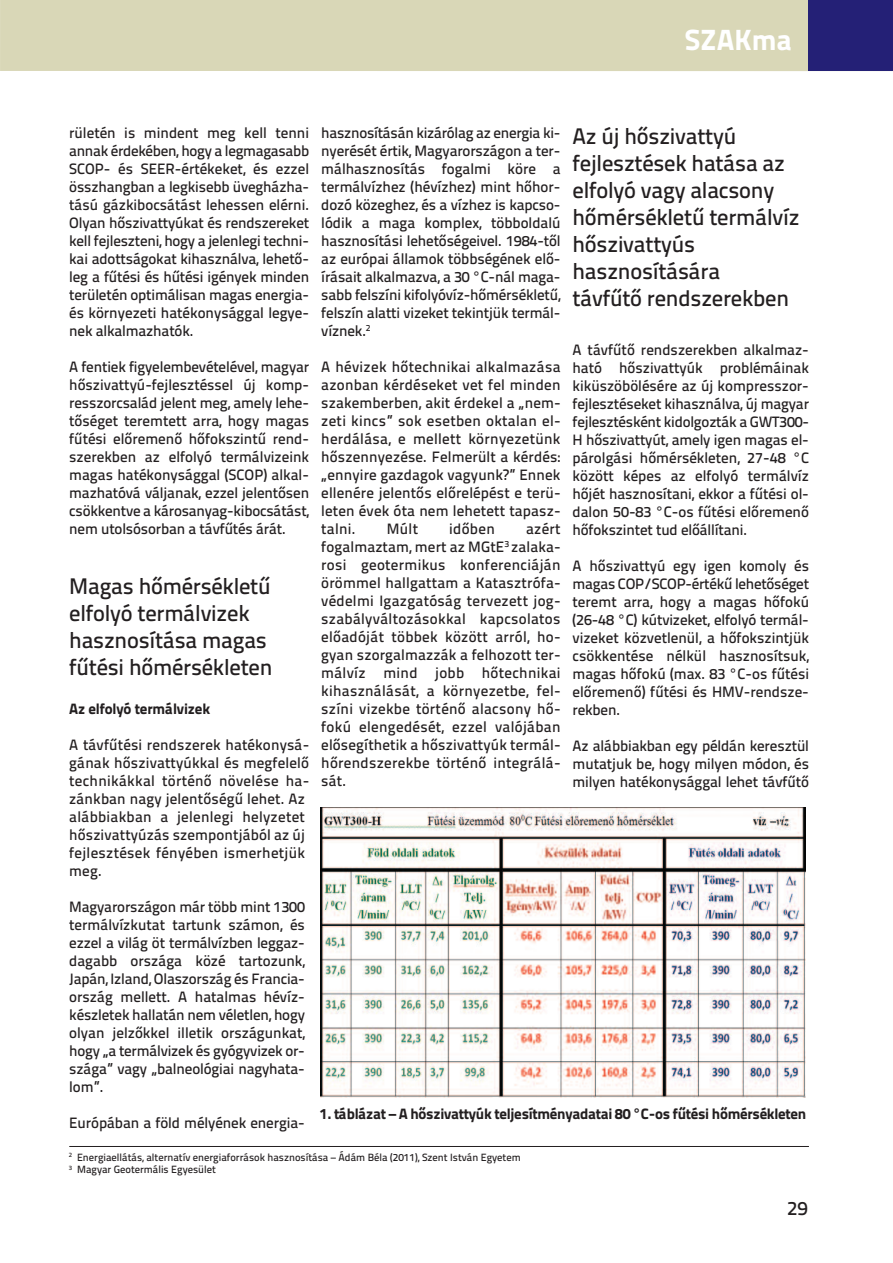
<style>
.page{position:relative;width:893px;height:1263px;background:#fff}
.page>*{position:absolute;margin:0;border:0;box-sizing:border-box;transform-origin:0 0}
.t1{font:29.25px "Titillium Text Heavvy";color:#fff}
.t2{font:500 22.5px/27px "Titillium Text";letter-spacing:-.01em;color:#231f20}
.t3{font:500 19.5px "Titillium Text";color:#231f20}
.t4{font:500 15px/18px "Titillium Text";color:#231f20;text-align:justify}
.t5{font:15px "Titillium Text Heavvy";letter-spacing:-.015em;color:#231f20}
.t6{font:500 10.5px/12.6px "Titillium Text";color:#231f20}
</style>
<div class="page">
<div style="left:0;top:0;width:893px;height:71px;background:#d9d7b7"></div>
<div style="left:808px;top:0;width:85px;height:71px;background:#242076"></div>
<img style="left:320px;top:807px;width:485px;height:290px">
<hr style="left:69px;top:1146px;width:740px;height:1px;background:#231f20">
<h1 class="t1" style="left:685px;top:29px;width:109px">SZAKma</h1>
<h2 class="t2" style="left:572px;top:124px;width:228px">Az új hőszivattyú fejlesztések hatása az elfolyó vagy alacsony hőmérsékletű termálvíz hőszivattyús hasznosítására<br>távfűtő rendszerekben</h2>
<p class="t4" style="left:572px;top:342px;width:238px">A távfűtő rendszerekben alkalmaz&shy;ható hőszivattyúk problémáinak kiküszöbölésére az új kompresszor&shy;fejlesztéseket kihasználva, új magyar fejlesztésként kidolgozták a GWT300- H hőszivattyút, amely igen magas el&shy;párolgási hőmérsékleten, 27-48 °C között képes az elfolyó termálvíz hőjét hasznosítani, ekkor a fűtési ol&shy;dalon 50-83 °C-os fűtési előremenő hőfokszintet tud előállítani.</p>
<p class="t4" style="left:572px;top:558px;width:238px">A hőszivattyú egy igen komoly és magas COP/SCOP-értékű lehetőséget teremt arra, hogy a magas hőfokú (26-48 °C) kútvizeket, elfolyó termál&shy;vizeket közvetlenül, a hőfokszintjük csökkentése nélkül hasznosítsuk, magas hőfokú (max. 83 °C-os fűtési előremenő) fűtési és HMV-rendsze&shy;rekben.</p>
<p class="t4" style="left:572px;top:738px;width:238px">Az alábbiakban egy példán keresztül mutatjuk be, hogy milyen módon, és milyen hatékonysággal lehet távfűtő</p>
<p class="t4" style="left:69px;top:125px;width:241px">rületén is mindent meg kell tenni annak érdekében, hogy a legmagasabb SCOP- és SEER-értékeket, és ezzel összhangban a legkisebb üvegházha&shy;tású gázkibocsátást lehessen elérni.<br>Olyan hőszivattyúkat és rendszereket kell fejleszteni, hogy a jelenlegi techni&shy;kai adottságokat kihasználva, lehető&shy;leg a fűtési és hűtési igények minden területén optimálisan magas energia&shy;és környezeti hatékonysággal legye&shy;nek alkalmazhatók.</p>
<p class="t4" style="left:69px;top:359px;width:241px">A fentiek figyelembevételével, magyar hőszivattyú-fejlesztéssel új komp&shy;resszorcsalád jelent meg, amely lehe&shy;tőséget teremtett arra, hogy magas fűtési előremenő hőfokszintű rend&shy;szerekben az elfolyó termálvizeink magas hatékonysággal (SCOP) alkal&shy;mazhatóvá váljanak, ezzel jelentősen csökkentve a károsanyag-kibocsátást, nem utolsósorban a távfűtés árát.</p>
<p class="t4" style="left:321px;top:125px;width:241px">hasznosításán kizárólag az energia ki&shy;nyerését értik, Magyarországon a ter&shy;málhasznosítás fogalmi köre a termálvízhez (hévízhez) mint hőhor&shy;dozó közeghez, és a vízhez is kapcso&shy;lódik a maga komplex, többoldalú hasznosítási lehetőségeivel. 1984-től az európai államok többségének elő&shy;írásait alkalmazva, a 30 °C-nál maga&shy;sabb felszíni kifolyóvíz-hőmérsékletű, felszín alatti vizeket tekintjük termál&shy;víznek.<sup>2</sup></p>
<p class="t4" style="left:321px;top:359px;width:241px">A hévizek hőtechnikai alkalmazása azonban kérdéseket vet fel minden szakemberben, akit érdekel a „nem&shy;zeti kincs” sok esetben oktalan el&shy;herdálása, e mellett környezetünk hőszennyezése. Felmerült a kérdés: „ennyire gazdagok vagyunk?” Ennek ellenére jelentős előrelépést e terü&shy;leten évek óta nem lehetett tapasz&shy;talni.</p>
<p class="t4" style="left:387px;top:521px;width:33px">Múlt</p>
<p class="t4" style="left:449px;top:521px;width:47px">időben</p>
<p class="t4" style="left:321px;top:521px;width:241px;text-indent:205px">azért fogalmaztam, mert az MGtE<sup>3</sup> zalaka&shy;rosi geotermikus konferenciáján örömmel hallgattam a Katasztrófa&shy;védelmi Igazgatóság tervezett jog&shy;szabályváltozásokkal kapcsolatos előadóját többek között arról, ho&shy;gyan szorgalmazzák a felhozott ter&shy;málvíz mind jobb hőtechnikai kihasználását, a környezetbe, fel&shy;színi vizekbe történő alacsony hő&shy;fokú elengedését, ezzel valójában elősegíthetik a hőszivattyúk termál&shy;hőrendszerekbe történő integrálá&shy;sát.</p>
<h2 class="t2" style="left:69px;top:574px;width:205px">Magas hőmérsékletű elfolyó termálvizek hasznosítása magas fűtési hőmérsékleten</h2>
<p class="t5" style="left:69px;top:703px;width:142px">Az elfolyó termálvizek</p>
<p class="t4" style="left:69px;top:737px;width:242px;text-align:left">A távfűtési rendszerek hatékonysá&shy;gának hőszivattyúkkal és megfelelő technikákkal történő növelése ha&shy;zánkban nagy jelentőségű lehet. Az alábbiakban a jelenlegi helyzetet hőszivattyúzás szempontjából az új fejlesztések fényében ismerhetjük meg.</p>
<p class="t4" style="left:69px;top:899px;width:237px">Magyarországon már több mint 1300 termálvízkutat tartunk számon, és ezzel a világ öt termálvízben leggaz&shy;dagabb országa közé tartozunk, Japán, Izland, Olaszország és Francia&shy;ország mellett. A hatalmas hévíz&shy;készletek hallatán nem véletlen, hogy olyan jelzőkkel illetik országunkat, hogy „a termálvizek és gyógyvizek or&shy;szága” vagy „balneológiai nagyhata&shy;lom”.</p>
<p class="t4" style="left:69px;top:1115px;width:237px">Európában a föld mélyének energia-</p>
<p class="t5" style="left:320px;top:1108px;width:488px">1. táblázat – A hőszivattyúk teljesítményadatai 80 °C-os fűtési hőmérsékleten</p>
<p class="t6" style="left:69px;top:1152px;width:453px"><sup>2</sup> Energiaellátás, alternatív energiaforrások hasznosítása – Ádám Béla (2011), Szent István Egyetem<br><sup>3</sup> Magyar Geotermális Egyesület</p>
<h3 class="t3" style="left:787px;top:1201px;width:22px">29</h3>
</div>
